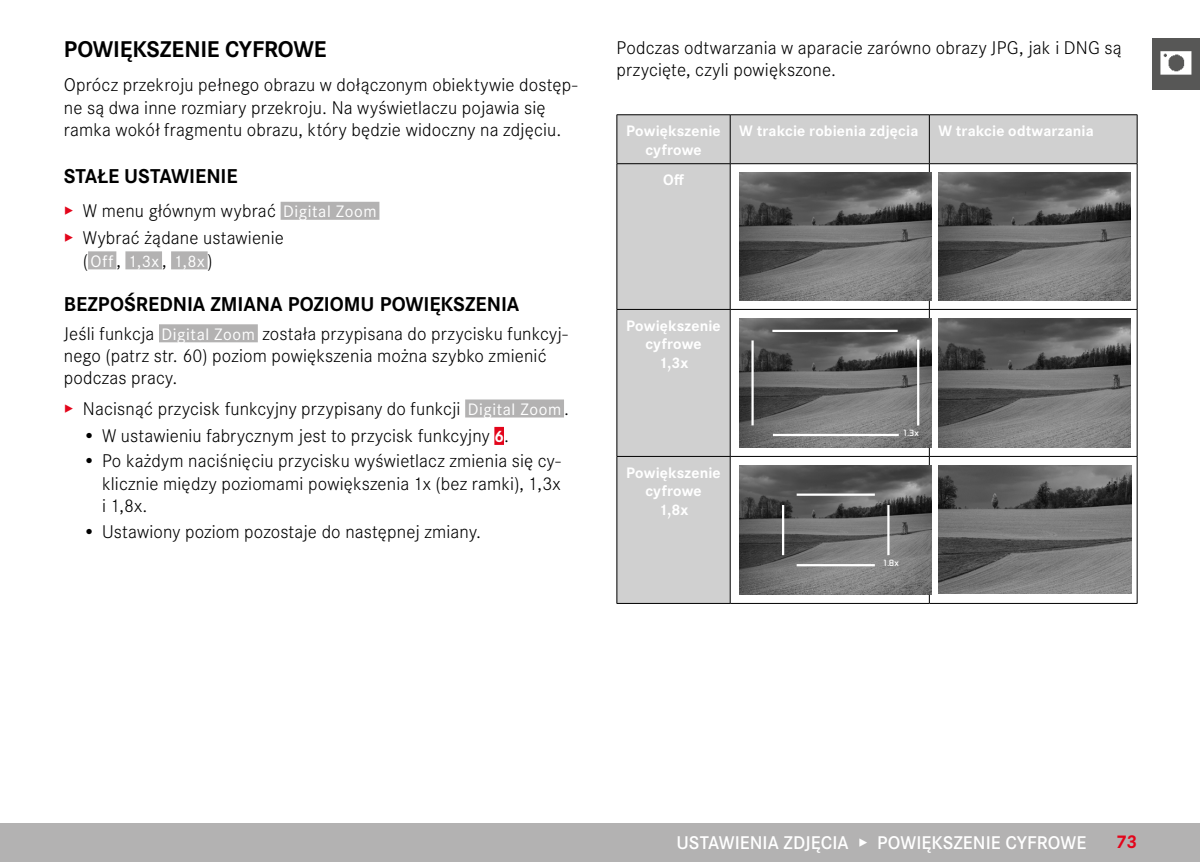
<style>
.page{position:relative;width:1200px;height:862px;background:#fff}
.page>*{position:absolute;margin:0;border:0;box-sizing:border-box;transform-origin:0 0}
.t1{font:700 23.62px "Corporate S";letter-spacing:-.005em;color:#000}
.t2{font:700 20.7px "Corporate S";color:#000}
.t3{font:300 19.12px/22.3px "Corporate S";letter-spacing:.01em;color:#000}
.t4{font:600 19.12px "Corporate S";color:#fff}
.t5{font:700 19.12px "Corporate S";color:#e3051b}
.t6{font:17.32px "Corporate S";letter-spacing:.04em;color:#fff}
.t7{font:700 15.75px/18.4px "Corporate S";letter-spacing:.01em;color:#fff;text-align:center}
.t8{font:7.88px "LG1050";color:#fff}
.s1{color:#e3051b}
.s2{font-weight:400;font-size:17.32px;color:#fff}
.s3{font-weight:300;font-size:19.12px;color:#000}
.s4{font-weight:700;font-size:16.88px;color:#fff}
</style>
<div class="page">
<div style="left:1151px;top:38px;width:48px;height:51px;background:#575756"></div>
<img style="left:1160px;top:51px;width:32px;height:24px">
<div style="left:0;top:823px;width:1199px;height:38px;background:#b3b2b2"></div>
<div style="left:280px;top:202px;width:99px;height:18px;background:#b3b2b2"></div>
<div style="left:88px;top:251px;width:28px;height:18px;background:#b3b2b2"></div>
<div style="left:125px;top:251px;width:37px;height:18px;background:#b3b2b2"></div>
<div style="left:171px;top:251px;width:36px;height:18px;background:#b3b2b2"></div>
<div style="left:159px;top:324px;width:99px;height:18px;background:#b3b2b2"></div>
<div style="left:465px;top:399px;width:99px;height:18px;background:#b3b2b2"></div>
<div style="left:494px;top:426px;width:10px;height:18px;background:#e3051b"></div>
<div style="left:617px;top:115px;width:519px;height:487px;background:#d0d0d0"></div>
<svg style="left:730px;top:164px;width:406px;height:438px"></svg>
<hr style="left:616px;top:114px;width:114px;height:1px;background:#000">
<hr style="left:616px;top:115px;width:1px;height:48px;background:#000">
<hr style="left:730px;top:114px;width:199px;height:1px;background:#000">
<hr style="left:729px;top:115px;width:1px;height:48px;background:#000">
<hr style="left:929px;top:114px;width:208px;height:1px;background:#000">
<hr style="left:928px;top:115px;width:1px;height:48px;background:#000">
<hr style="left:1136px;top:115px;width:1px;height:48px;background:#000">
<hr style="left:616px;top:163px;width:114px;height:1px;background:#000">
<hr style="left:616px;top:164px;width:1px;height:145px;background:#000">
<hr style="left:730px;top:163px;width:199px;height:1px;background:#000">
<hr style="left:729px;top:164px;width:1px;height:145px;background:#000">
<hr style="left:929px;top:163px;width:208px;height:1px;background:#000">
<hr style="left:928px;top:164px;width:1px;height:145px;background:#000">
<hr style="left:1136px;top:164px;width:1px;height:145px;background:#000">
<hr style="left:616px;top:309px;width:114px;height:1px;background:#000">
<hr style="left:616px;top:309px;width:1px;height:147px;background:#000">
<hr style="left:730px;top:309px;width:199px;height:1px;background:#000">
<hr style="left:729px;top:309px;width:1px;height:147px;background:#000">
<hr style="left:929px;top:309px;width:208px;height:1px;background:#000">
<hr style="left:928px;top:309px;width:1px;height:147px;background:#000">
<hr style="left:1136px;top:309px;width:1px;height:147px;background:#000">
<hr style="left:616px;top:456px;width:114px;height:1px;background:#000">
<hr style="left:616px;top:456px;width:1px;height:146px;background:#000">
<hr style="left:730px;top:456px;width:199px;height:1px;background:#000">
<hr style="left:729px;top:456px;width:1px;height:146px;background:#000">
<hr style="left:929px;top:456px;width:208px;height:1px;background:#000">
<hr style="left:928px;top:456px;width:1px;height:146px;background:#000">
<hr style="left:1136px;top:456px;width:1px;height:146px;background:#000">
<hr style="left:616px;top:602px;width:114px;height:1px;background:#000">
<hr style="left:730px;top:602px;width:199px;height:1px;background:#000">
<hr style="left:929px;top:602px;width:208px;height:1px;background:#000">
<img style="left:739px;top:173px;width:192px;height:127px">
<img style="left:938px;top:173px;width:192px;height:127px">
<img style="left:739px;top:318px;width:192px;height:129px">
<hr style="left:772px;top:433px;width:126px;height:3px;background:#fff">
<hr style="left:772px;top:329px;width:125px;height:3px;background:#fff">
<hr style="left:916px;top:339px;width:3px;height:86px;background:#fff">
<hr style="left:751px;top:340px;width:2px;height:85px;background:#fff">
<img style="left:938px;top:318px;width:192px;height:129px">
<img style="left:739px;top:465px;width:192px;height:129px">
<hr style="left:796px;top:563px;width:78px;height:3px;background:#fff">
<hr style="left:796px;top:493px;width:78px;height:2px;background:#fff">
<hr style="left:887px;top:504px;width:2px;height:51px;background:#fff">
<hr style="left:781px;top:504px;width:3px;height:51px;background:#fff">
<img style="left:938px;top:465px;width:192px;height:128px">
<p class="t1" style="left:64px;top:30px;width:264px">POWIĘKSZENIE CYFROWE</p>
<p class="t3" style="left:64px;top:73px;width:515px">Oprócz przekroju pełnego obrazu w dołączonym obiektywie dostęp&shy;ne są dwa inne rozmiary przekroju. Na wyświetlaczu pojawia się ramka wokół fragmentu obrazu, który będzie widoczny na zdjęciu.</p>
<p class="t2" style="left:64px;top:160px;width:175px">STAŁE USTAWIENIE</p>
<p class="t3" style="left:64px;top:196px;width:314px;line-height:27.2px"><span class="s1">▸</span> W menu głównym wybrać <span class="s2">Digital Zoom </span><span class="s1">▸</span> Wybrać żądane ustawienie</p>
<p class="t6" style="left:83px;top:248px;width:131px"><span class="s3">(</span> Off <span class="s3">,</span> 1,3x <span class="s3">,</span> 1,8x <span class="s3">)</span></p>
<p class="t2" style="left:64px;top:287px;width:457px">BEZPOŚREDNIA ZMIANA POZIOMU POWIĘKSZENIA</p>
<p class="t3" style="left:64px;top:321px;width:505px">Jeśli funkcja <span class="s2">Digital Zoom</span> została przypisana do przycisku funkcyj&shy;nego (patrz str. 60) poziom powiększenia można szybko zmienić podczas pracy.</p>
<p class="t3" style="left:64px;top:396px;width:506px"><span class="s1">▸</span> Nacisnąć przycisk funkcyjny przypisany do funkcji <span class="s2">Digital Zoom</span> .</p>
<p class="t3" style="left:83px;top:422px;width:427px">• W ustawieniu fabrycznym jest to przycisk funkcyjny <span class="s4">6</span>.</p>
<p class="t3" style="left:102px;top:448px;width:460px;text-align:justify;text-indent:-19px">• Po każdym naciśnięciu przycisku wyświetlacz zmienia się cy&shy;klicznie między poziomami powiększenia 1x (bez ramki), 1,3x i 1,8x.</p>
<p class="t3" style="left:83px;top:518px;width:399px">• Ustawiony poziom pozostaje do następnej zmiany.</p>
<p class="t3" style="left:616px;top:35px;width:506px">Podczas odtwarzania w aparacie zarówno obrazy JPG, jak i DNG są przycięte, czyli powiększone.</p>
<p class="t7" style="left:626px;top:120px;width:96px">Powiększenie cyfrowe</p>
<p class="t7" style="left:739px;top:120px;width:181px">W trakcie robienia zdjęcia</p>
<p class="t7" style="left:938px;top:120px;width:157px">W trakcie odtwarzania</p>
<p class="t7" style="left:663px;top:169px;width:22px">Off</p>
<p class="t7" style="left:626px;top:315px;width:96px">Powiększenie cyfrowe<br>1,3x</p>
<p class="t7" style="left:626px;top:462px;width:96px">Powiększenie cyfrowe<br>1,8x</p>
<p class="t8" style="left:902px;top:427px;width:17px">1.3x</p>
<p class="t8" style="left:882px;top:556px;width:17px">1.8x</p>
<p class="t4" style="left:676px;top:827px;width:411px">USTAWIENIA ZDJĘCIA ▸ POWIĘKSZENIE CYFROWE</p>
<p class="t5" style="left:1115px;top:826px;width:23px">73</p>
</div>
